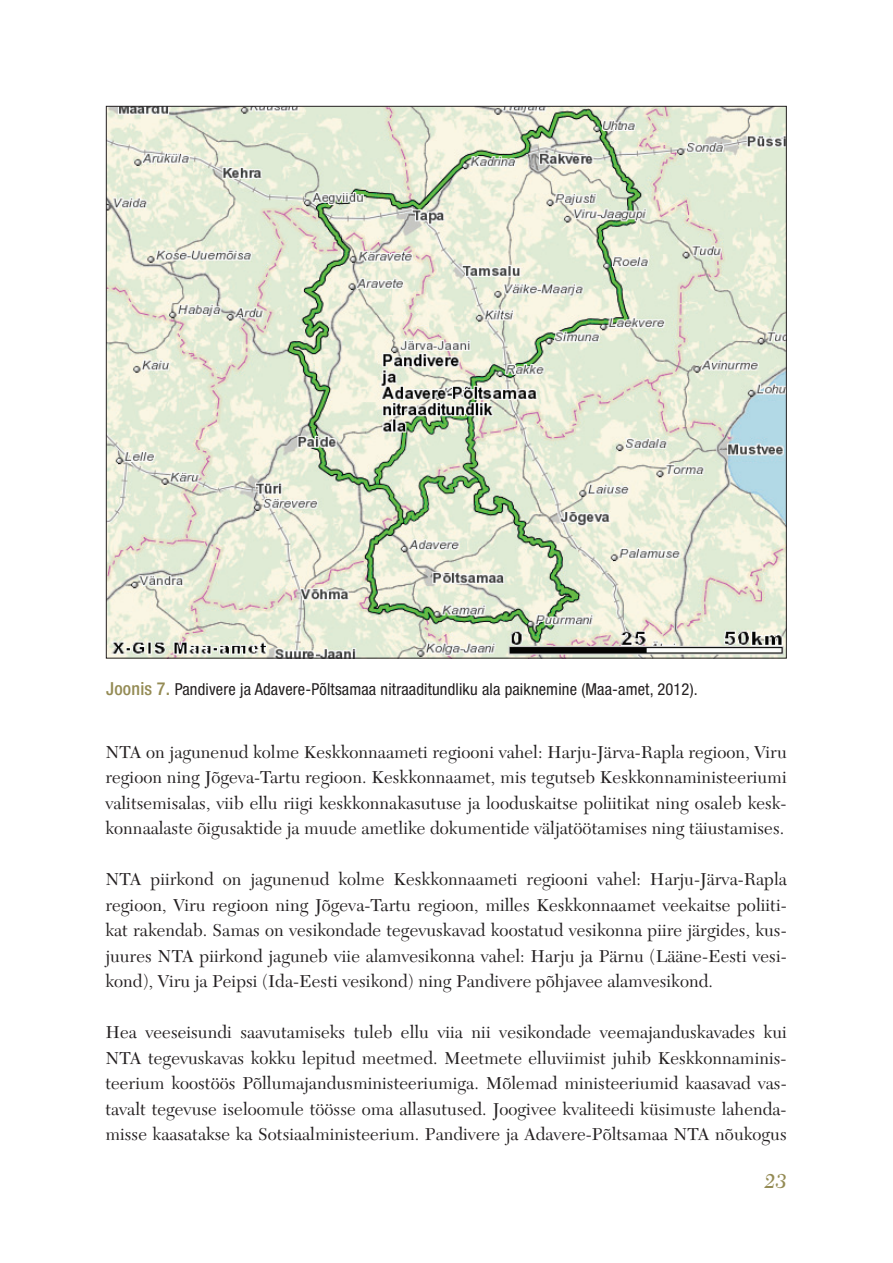
<style>
.page{position:relative;width:893px;height:1263px;background:#fff}
.page>*{position:absolute;margin:0;border:0;box-sizing:border-box;transform-origin:0 0}
.t1{font:italic 600 21px "New Caledonia";color:#948b54}
.t2{font:18px/25.5px "New Caledonia";letter-spacing:.005em;color:#231f20;text-align:justify}
.t3{font:condensed 16.5px "Helvetica Neue";letter-spacing:.01em;color:#231f20}
.s1{font-weight:500;font-size:18px;color:#948b54}
</style>
<div class="page">
<img style="left:108px;top:108px;width:676px;height:548px">
<p class="t3" style="left:106px;top:679px;width:593px"><span class="s1">Joonis 7.</span> Pandivere ja Adavere-Põltsamaa nitraaditundliku ala paiknemine (Maa-amet, 2012).</p>
<p class="t2" style="left:105px;top:739px;width:683px">NTA on jagunenud kolme Keskkonnaameti regiooni vahel: Harju-Järva-Rapla regioon, Viru regioon ning Jõgeva-Tartu regioon. Keskkonnaamet, mis tegutseb Keskkonnaministeeriumi valitsemisalas, viib ellu riigi keskkonnakasutuse ja looduskaitse poliitikat ning osaleb kesk&shy;konnaalaste õigusaktide ja muude ametlike dokumentide väljatöötamises ning täiustamises.</p>
<p class="t2" style="left:105px;top:867px;width:683px">NTA piirkond on jagunenud kolme Keskkonnaameti regiooni vahel: Harju-Järva-Rapla regioon, Viru regioon ning Jõgeva-Tartu regioon, milles Keskkonnaamet veekaitse poliiti&shy;kat rakendab. Samas on vesikondade tegevuskavad koostatud vesikonna piire järgides, kus&shy;juures NTA piirkond jaguneb viie alamvesikonna vahel: Harju ja Pärnu (Lääne-Eesti vesi&shy;kond), Viru ja Peipsi (Ida-Eesti vesikond) ning Pandivere põhjavee alamvesikond.</p>
<p class="t2" style="left:105px;top:1020px;width:683px">Hea veeseisundi saavutamiseks tuleb ellu viia nii vesikondade veemajanduskavades kui NTA tegevuskavas kokku lepitud meetmed. Meetmete elluviimist juhib Keskkonnaminis&shy;teerium koostöös Põllumajandusministeeriumiga. Mõlemad ministeeriumid kaasavad vas&shy;tavalt tegevuse iseloomule töösse oma allasutused. Joogivee kvaliteedi küsimuste lahenda&shy;misse kaasatakse ka Sotsiaalministeerium. Pandivere ja Adavere-Põltsamaa NTA nõukogus</p>
<p class="t1" style="left:765px;top:1169px;width:23px">23</p>
</div>
